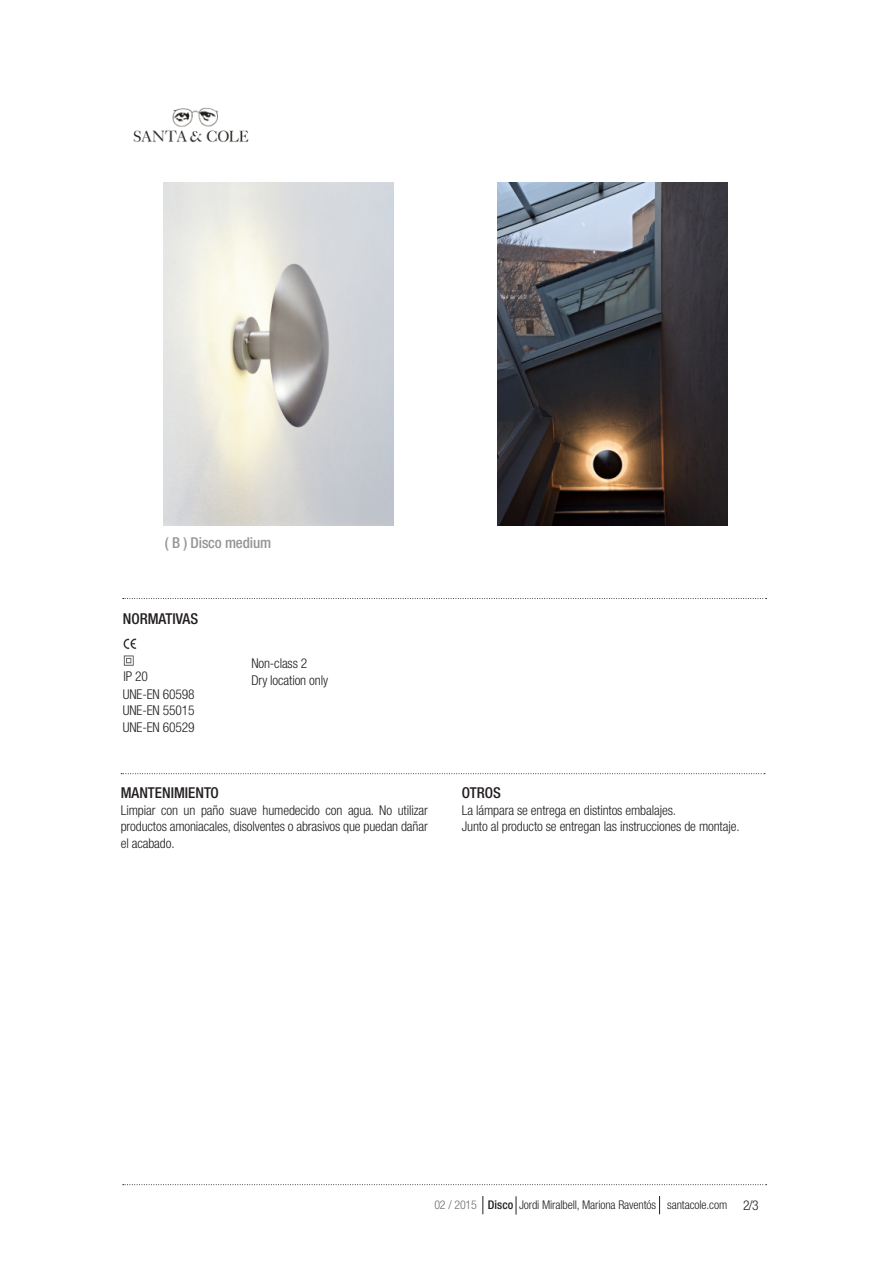
<style>
.page{position:relative;width:893px;height:1263px;background:#fff}
.page>*{position:absolute;margin:0;border:0;box-sizing:border-box;transform-origin:0 0}
.t1{font:500 condensed 15px "Helvetica Neue LT Std";color:#231f20}
.t2{font:500 condensed 15px "Helvetica Neue LT Std";letter-spacing:-.01em;color:#939598}
.t3{font:300 condensed 13.5px/16.5px "Helvetica Neue LT Std";letter-spacing:-.01em;color:#231f20;text-align:justify}
.t4{font:300 condensed 12px "Helvetica Neue LT Std";letter-spacing:-.01em;color:#231f20}
.s1{color:#6c6d70}
.s2{font-weight:500}
</style>
<div class="page">
<svg style="left:123px;top:598px;width:644px;height:1px"></svg>
<svg style="left:121px;top:773px;width:644px;height:1px"></svg>
<svg style="left:123px;top:1184px;width:644px;height:1px"></svg>
<img style="left:133px;top:107px;width:116px;height:36px">
<svg style="left:123px;top:655px;width:11px;height:11px"></svg>
<img style="left:123px;top:638px;width:14px;height:11px">
<svg style="left:659px;top:1196px;width:1px;height:18px"></svg>
<svg style="left:516px;top:1196px;width:1px;height:18px"></svg>
<svg style="left:482px;top:1196px;width:1px;height:18px"></svg>
<img style="left:498px;top:183px;width:229px;height:343px">
<img style="left:164px;top:183px;width:230px;height:343px">
<p class="t2" style="left:165px;top:533px;width:108px">( B ) Disco medium</p>
<p class="t1" style="left:123px;top:609px;width:77px">NORMATIVAS</p>
<p class="t3" style="left:123px;top:668px;width:26px">IP 20</p>
<p class="t3" style="left:123px;top:686px;width:73px">UNE-EN 60598</p>
<p class="t3" style="left:123px;top:702px;width:73px">UNE-EN 55015</p>
<p class="t3" style="left:123px;top:719px;width:73px">UNE-EN 60529</p>
<p class="t3" style="left:251px;top:655px;width:58px">Non-class 2</p>
<p class="t3" style="left:251px;top:671px;width:78px">Dry location only</p>
<p class="t1" style="left:121px;top:784px;width:100px">MANTENIMIENTO</p>
<p class="t3" style="left:121px;top:802px;width:309px">Limpiar con un paño suave humedecido con agua. No utilizar productos amoniacales, disolventes o abrasivos que puedan dañar el acabado.</p>
<p class="t1" style="left:462px;top:784px;width:41px">OTROS</p>
<p class="t3" style="left:462px;top:802px;width:216px">La lámpara se entrega en distintos embalajes.</p>
<p class="t3" style="left:462px;top:818px;width:279px">Junto al producto se entregan las instrucciones de montaje.</p>
<p class="t4" style="left:434px;top:1198px;width:294px"><span class="s1">02 / 2015</span> <span class="s2">Disco</span> Jordi Miralbell, Mariona Raventós santacole.com</p>
<p class="t3" style="left:743px;top:1197px;width:17px">2/3</p>
</div>
